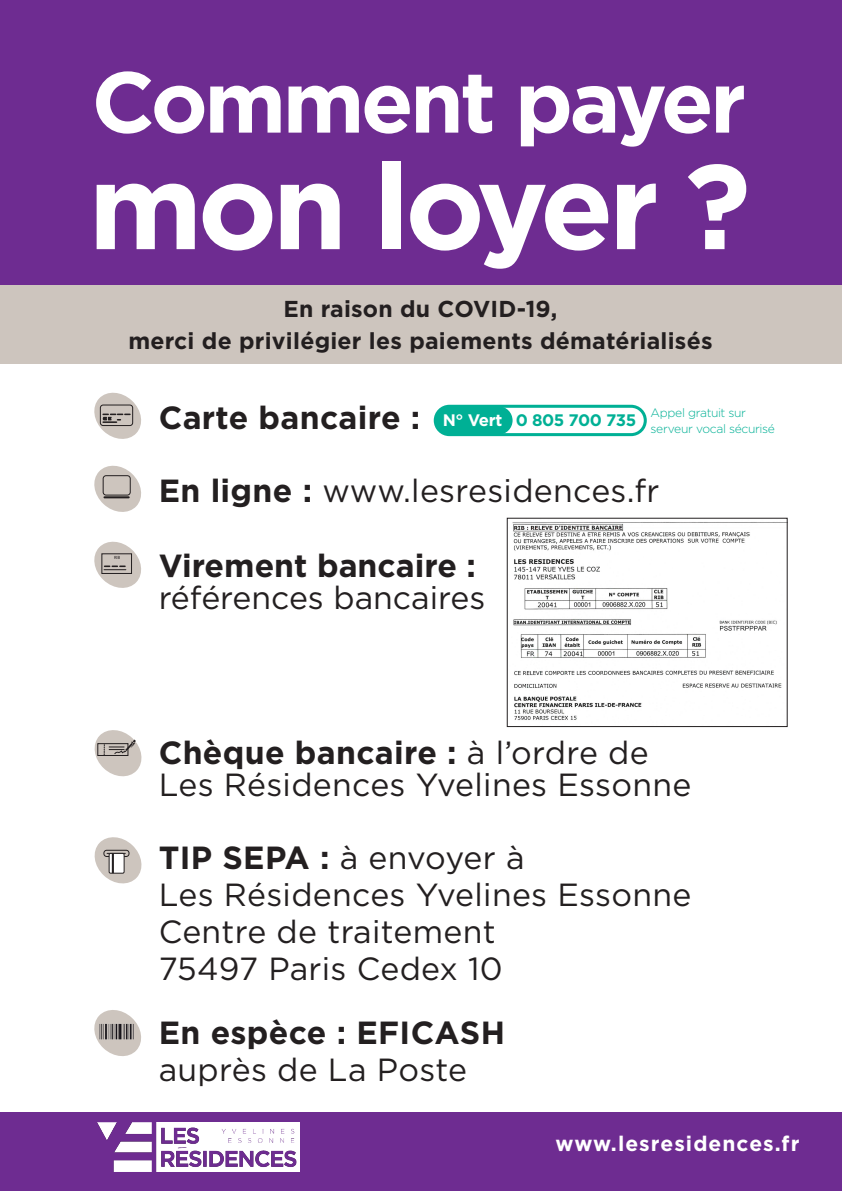
<style>
.page{position:relative;width:842px;height:1191px;background:#fff}
.page>*{position:absolute;margin:0;border:0;box-sizing:border-box;transform-origin:0 0}
.t1{font:700 120px "Gotham";letter-spacing:-.04em;color:#fff}
.t2{font:700 86px "Gotham";letter-spacing:-.04em;color:#fff}
.t3{font:32px/32px "Gotham";letter-spacing:.01em;color:#231f20}
.t4{font:700 32px "Gotham";letter-spacing:.01em;color:#231f20}
.t5{font:32px "Gotham";letter-spacing:-.015em;color:#231f20}
.t6{font:700 23px/32px "Gotham";letter-spacing:.01em;color:#231f20;text-align:center}
.t7{font:700 21px "Gotham";letter-spacing:.05em;color:#fff}
.t8{font:700 16.7px "Gotham";letter-spacing:-.03em;color:#00b095}
.t9{font:300 12.1px/15.2px "Gotham";letter-spacing:-.03em;color:#00b095}
.t10{font:4.5px "Myriad Pro";color:#231f20}
.s1{color:#fff}
.s2{font-weight:700}
.s3{font-weight:400}
</style>
<div class="page">
<div style="left:0;top:1112px;width:842px;height:79px;background:#6e2c91"></div>
<div style="left:435px;top:406px;width:78px;height:28px;background:#00b095;border-radius:14px"></div>
<div style="left:434px;top:405px;width:213px;height:31px;border:3px solid #00b095;border-radius:14px"></div>
<img style="left:98px;top:1122px;width:202px;height:49px">
<svg style="left:94px;top:1010px;width:47px;height:46px"></svg>
<svg style="left:94px;top:465px;width:47px;height:47px"></svg>
<img style="left:98px;top:1022px;width:37px;height:18px">
<svg style="left:94px;top:392px;width:47px;height:47px"></svg>
<div style="left:103px;top:475px;width:27px;height:20px;border:1px solid #231f20;border-radius:3px"></div>
<hr style="left:104px;top:496px;width:25px;height:2px;background:#231f20">
<svg style="left:94px;top:541px;width:47px;height:47px"></svg>
<svg style="left:94px;top:730px;width:48px;height:47px"></svg>
<svg style="left:94px;top:837px;width:48px;height:47px"></svg>
<div style="left:109px;top:853px;width:15px;height:20px;background:#fff"></div>
<div style="left:109px;top:853px;width:15px;height:20px;border:1px solid #231f20"></div>
<hr style="left:112px;top:853px;width:2px;height:20px;background:#231f20">
<div style="left:0;top:0;width:842px;height:285px;background:#6e2c91"></div>
<div style="left:0;top:285px;width:842px;height:79px;background:#cdc5be"></div>
<img style="left:512px;top:522px;width:273px;height:198px">
<div style="left:507px;top:518px;width:280px;height:209px;border:1px solid #231f20"></div>
<p class="t2" style="left:92px;top:45px;width:656px">Comment payer</p>
<p class="t1" style="left:88px;top:127px;width:664px">mon loyer ?</p>
<p class="t6" style="left:128px;top:292px;width:586px">En raison du COVID-19,<br>merci de privilégier les paiements dématérialisés</p>
<p class="t4" style="left:159px;top:397px;width:263px">Carte bancaire :</p>
<p class="t8" style="left:443px;top:409px;width:195px"><span class="s1">N° Vert</span> 0 805 700 735</p>
<p class="t9" style="left:651px;top:405px;width:126px">Appel gratuit sur serveur vocal sécurisé</p>
<p class="t10" style="left:114px;top:554px;width:7px">RIB</p>
<p class="t3" style="left:159px;top:474px;width:502px"><span class="s2">En ligne :</span> www.lesresidences.fr</p>
<p class="t3" style="left:159px;top:549px;width:328px"><span class="s2">Virement bancaire : </span>références bancaires</p>
<p class="t4" style="left:159px;top:731px;width:491px">Chèque bancaire : <span class="s3">à l’ordre de</span></p>
<p class="t3" style="left:159px;top:768px;width:534px">Les Résidences Yvelines Essonne</p>
<p class="t5" style="left:159px;top:837px;width:367px"><span class="s2">TIP SEPA :</span> à envoyer à</p>
<p class="t3" style="left:159px;top:878px;width:534px">Les Résidences Yvelines Essonne</p>
<p class="t3" style="left:159px;top:915px;width:338px">Centre de traitement</p>
<p class="t3" style="left:159px;top:951px;width:346px">75497 Paris Cedex 10</p>
<p class="t4" style="left:159px;top:1011px;width:348px">En espèce : EFICASH</p>
<p class="t3" style="left:159px;top:1053px;width:310px">auprès de La Poste</p>
<p class="t7" style="left:555px;top:1130px;width:245px">www.lesresidences.fr</p>
</div>
